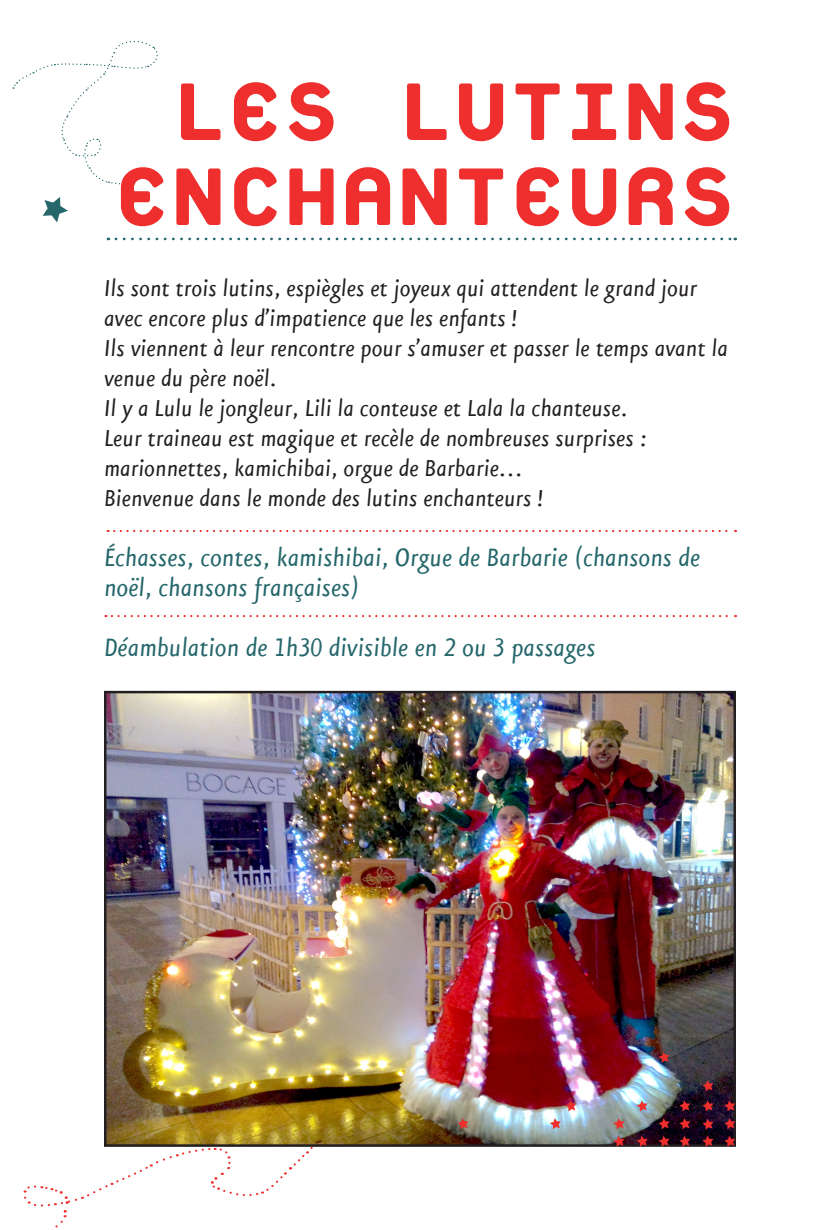
<style>
.page{position:relative;width:840px;height:1230px;background:#fff}
.page>*{position:absolute;margin:0;border:0;box-sizing:border-box;transform-origin:0 0}
.t1{font:800 122.25px "Platelet";color:#ee2f2e}
.t2{font:italic 30px/30px "Eureka Sans";color:#25676b}
.t3{font:italic 27.5px/30px "Eureka Sans";color:#231f20}
</style>
<div class="page">
<svg style="left:13px;top:41px;width:145px;height:144px"></svg>
<svg style="left:43px;top:197px;width:25px;height:25px"></svg>
<svg style="left:116px;top:238px;width:620px;height:2px"></svg>
<svg style="left:23px;top:1147px;width:290px;height:83px"></svg>
<img style="left:107px;top:694px;width:626px;height:450px">
<div style="left:104px;top:691px;width:632px;height:456px;border:2px solid #231f20"></div>
<svg style="left:724px;top:1135px;width:11px;height:12px"></svg>
<svg style="left:724px;top:1118px;width:11px;height:11px"></svg>
<svg style="left:724px;top:1100px;width:11px;height:11px"></svg>
<svg style="left:658px;top:1135px;width:12px;height:12px"></svg>
<svg style="left:658px;top:1118px;width:12px;height:11px"></svg>
<svg style="left:658px;top:1052px;width:12px;height:11px"></svg>
<svg style="left:702px;top:1135px;width:11px;height:12px"></svg>
<svg style="left:702px;top:1118px;width:11px;height:11px"></svg>
<svg style="left:702px;top:1100px;width:11px;height:11px"></svg>
<svg style="left:702px;top:1080px;width:11px;height:11px"></svg>
<svg style="left:637px;top:1135px;width:11px;height:12px"></svg>
<svg style="left:457px;top:1118px;width:11px;height:11px"></svg>
<svg style="left:637px;top:1100px;width:11px;height:11px"></svg>
<svg style="left:679px;top:1135px;width:11px;height:12px"></svg>
<svg style="left:679px;top:1118px;width:11px;height:11px"></svg>
<svg style="left:679px;top:1100px;width:11px;height:11px"></svg>
<svg style="left:613px;top:1135px;width:12px;height:12px"></svg>
<svg style="left:613px;top:1118px;width:12px;height:11px"></svg>
<svg style="left:550px;top:1118px;width:11px;height:11px"></svg>
<svg style="left:565px;top:1100px;width:11px;height:11px"></svg>
<svg style="left:112px;top:615px;width:624px;height:2px"></svg>
<svg style="left:108px;top:530px;width:628px;height:2px"></svg>
<p class="t1" style="left:170px;top:50px;width:567px">LES LUTINS</p>
<p class="t1" style="left:114px;top:135px;width:623px">ENCHANTEURS</p>
<p class="t3" style="left:104px;top:274px;width:595px">Ils sont trois lutins, espiègles et joyeux qui attendent le grand jour avec encore plus d’impatience que les enfants !</p>
<p class="t3" style="left:104px;top:334px;width:625px">Ils viennent à leur rencontre pour s’amuser et passer le temps avant la venue du père noël.</p>
<p class="t3" style="left:104px;top:394px;width:525px">Il y a Lulu le jongleur, Lili la conteuse et Lala la chanteuse.</p>
<p class="t3" style="left:104px;top:424px;width:544px">Leur traineau est magique et recèle de nombreuses surprises : marionnettes, kamichibai, orgue de Barbarie…</p>
<p class="t3" style="left:104px;top:484px;width:440px">Bienvenue dans le monde des lutins enchanteurs !</p>
<p class="t2" style="left:104px;top:544px;width:598px">Échasses, contes, kamishibai, Orgue de Barbarie (chansons de noël, chansons françaises)</p>
<p class="t2" style="left:104px;top:634px;width:493px">Déambulation de 1h30 divisible en 2 ou 3 passages</p>
</div>
